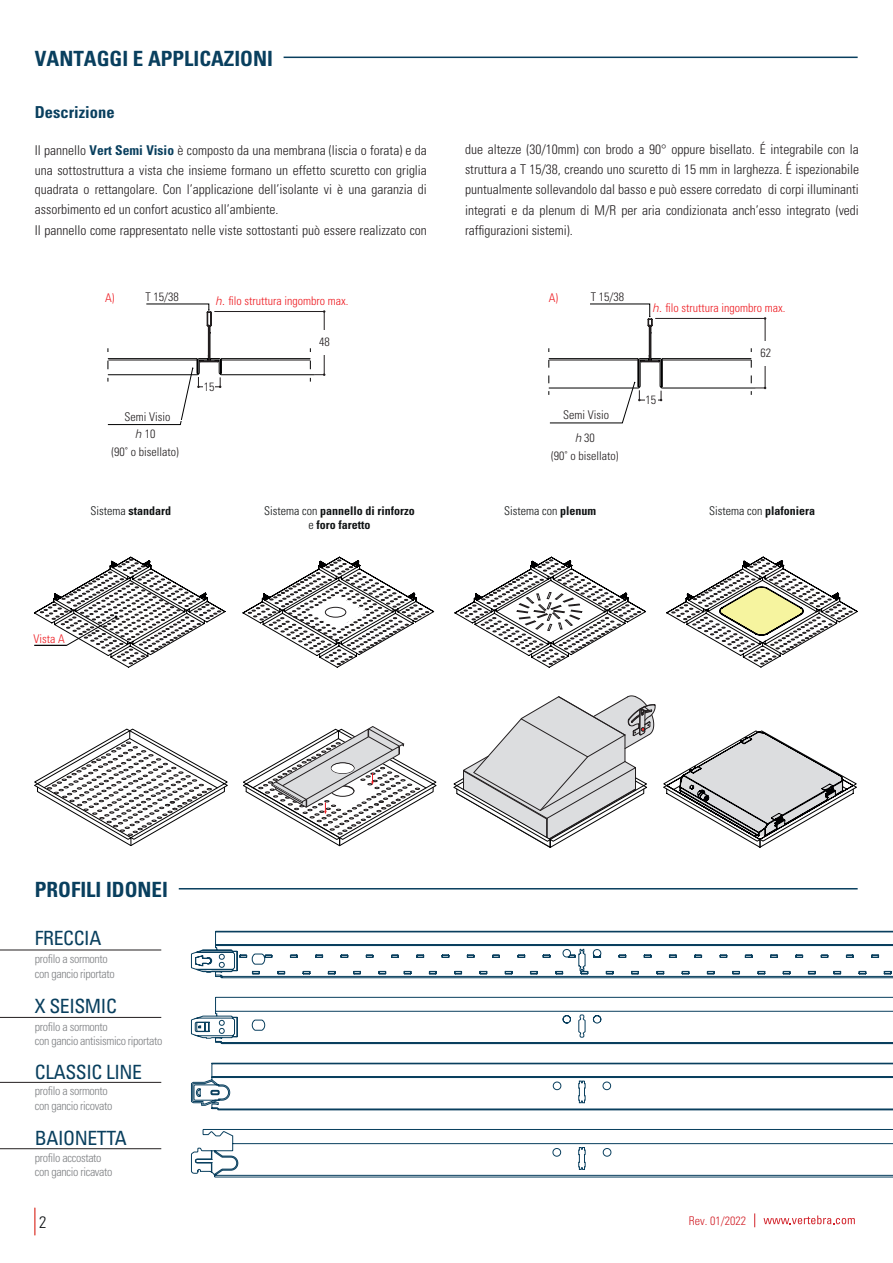
<style>
.page{position:relative;width:893px;height:1263px;background:#fff}
.page>*{position:absolute;margin:0;border:0;box-sizing:border-box;transform-origin:0 0}
.t1{font:700 condensed 21px "Univers LT Std";color:#093f5e}
.t2{font:condensed 19.65px "Univers LT Std";letter-spacing:-.02em;color:#093f5e}
.t3{font:700 condensed 16.5px "Univers LT Std";color:#093f5e}
.t4{font:300 condensed 16.5px "Univers LT Std";color:#101315}
.t5{font:300 condensed 13.5px/20.2px "Univers LT Std";color:#231f20;text-align:justify}
.t6{font:300 condensed 12px/14.4px "Univers LT Std";letter-spacing:-.03em;color:#808285}
.t7{font:300 condensed 12px/18px "Univers LT Std";color:#231f20;text-align:center}
.t8{font:300 condensed 12px "Univers LT Std";color:#ee1d23}
.t9{font:700 condensed 12px "Univers LT Std";color:#111415}
.t10{font:300 condensed 12px "Univers LT Std";color:#111415}
.t11{font:300 condensed 12px "Univers LT Std";color:#d2222a}
.s1{font-weight:700;color:#093f5e}
.s2{font-style:italic;font-stretch:normal}
.s3{font-weight:300}
.s4{font-weight:700}
</style>
<div class="page">
<svg style="left:34px;top:1208px;width:1px;height:27px"></svg>
<svg style="left:191px;top:931px;width:702px;height:47px"></svg>
<svg style="left:191px;top:997px;width:702px;height:47px"></svg>
<svg style="left:191px;top:1063px;width:702px;height:47px"></svg>
<svg style="left:191px;top:1129px;width:702px;height:48px"></svg>
<hr style="left:284px;top:57px;width:574px;height:1px;background:#093f5e">
<hr style="left:179px;top:888px;width:679px;height:1px;background:#093f5e">
<svg style="left:107px;top:304px;width:218px;height:121px"></svg>
<svg style="left:549px;top:304px;width:217px;height:119px"></svg>
<svg style="left:663px;top:730px;width:194px;height:118px"></svg>
<hr style="left:0;top:1082px;width:161px;height:1px;background:#231f20">
<hr style="left:0;top:1017px;width:161px;height:1px;background:#231f20">
<hr style="left:0;top:950px;width:161px;height:1px;background:#231f20">
<hr style="left:0;top:1148px;width:161px;height:1px;background:#231f20">
<div style="left:762px;top:341px;width:7px;height:24px;background:#fff"></div>
<svg style="left:453px;top:695px;width:203px;height:153px"></svg>
<svg style="left:763px;top:1215px;width:92px;height:9px"></svg>
<svg style="left:754px;top:1213px;width:1px;height:14px"></svg>
<svg style="left:34px;top:557px;width:191px;height:111px"></svg>
<svg style="left:243px;top:557px;width:191px;height:111px"></svg>
<div style="left:325px;top:607px;width:21px;height:10px;border:1px solid #231f20;border-radius:50%"></div>
<svg style="left:454px;top:557px;width:192px;height:111px"></svg>
<svg style="left:666px;top:557px;width:192px;height:111px"></svg>
<svg style="left:34px;top:729px;width:194px;height:117px"></svg>
<svg style="left:243px;top:726px;width:194px;height:120px"></svg>
<h1 class="t1" style="left:35px;top:45px;width:240px">VANTAGGI E APPLICAZIONI</h1>
<p class="t3" style="left:35px;top:102px;width:81px">Descrizione</p>
<p class="t5" style="left:35px;top:141px;width:394px;line-height:19.5px">Il pannello <span class="s1">Vert Semi Visio</span> è composto da una membrana (liscia o forata) e da una sottostruttura a vista che insieme formano un effetto scuretto con griglia quadrata o rettangolare. Con l’applicazione dell’isolante vi è una garanzia di assorbimento ed un confort acustico all’ambiente.</p>
<p class="t5" style="left:35px;top:220px;width:393px">Il pannello come rappresentato nelle viste sottostanti può essere realizzato con</p>
<p class="t5" style="left:465px;top:139px;width:395px">due altezze (30/10mm) con brodo a 90° oppure bisellato. É integrabile con la struttura a T 15/38, creando uno scuretto di 15 mm in larghezza. É ispezionabile puntualmente sollevandolo dal basso e può essere corredato di corpi illuminanti integrati e da plenum di M/R per aria condizionata anch’esso integrato (vedi raffigurazioni sistemi).</p>
<p class="t8" style="left:105px;top:290px;width:11px">A)</p>
<p class="t7" style="left:146px;top:288px;width:35px">T 15/38</p>
<p class="t7" style="left:591px;top:288px;width:35px">T 15/38</p>
<p class="t8" style="left:549px;top:290px;width:11px">A)</p>
<p class="t8" style="left:215px;top:294px;width:135px"><span class="s2">h.</span> filo struttura ingombro max.</p>
<p class="t7" style="left:204px;top:377px;width:12px">15</p>
<p class="t7" style="left:319px;top:333px;width:12px">48</p>
<p class="t7" style="left:125px;top:408px;width:47px">Semi Visio</p>
<p class="t7" style="left:112px;top:424px;width:69px"><span class="s2">h</span> 10<br>(90˚ o bisellato)</p>
<p class="t7" style="left:563px;top:404px;width:47px;line-height:22.8px">Semi Visio <span class="s2">h</span> 30</p>
<p class="t7" style="left:551px;top:447px;width:69px">(90˚ o bisellato)</p>
<p class="t8" style="left:652px;top:301px;width:135px"><span class="s2">h.</span> filo struttura ingombro max.</p>
<p class="t7" style="left:645px;top:391px;width:12px">15</p>
<p class="t7" style="left:760px;top:343px;width:12px">62</p>
<p class="t9" style="left:91px;top:503px;width:82px"><span class="s3">Sistema</span> standard</p>
<p class="t9" style="left:264px;top:503px;width:152px"><span class="s3">Sistema con</span> pannello di rinforzo</p>
<p class="t10" style="left:504px;top:503px;width:93px">Sistema con <span class="s4">plenum</span></p>
<p class="t10" style="left:709px;top:503px;width:107px">Sistema con <span class="s4">plafoniera</span></p>
<p class="t9" style="left:309px;top:517px;width:63px"><span class="s3">e</span> foro faretto</p>
<p class="t8" style="left:34px;top:631px;width:33px">Vista A</p>
<h1 class="t1" style="left:35px;top:877px;width:135px">PROFILI IDONEI</h1>
<h2 class="t2" style="left:35px;top:926px;width:68px">FRECCIA</h2>
<p class="t6" style="left:35px;top:952px;width:81px">profilo a sormonto con gancio riportato</p>
<h2 class="t2" style="left:35px;top:993px;width:84px">X SEISMIC</h2>
<p class="t6" style="left:35px;top:1019px;width:129px">profilo a sormonto<br>con gancio antisismico riportato</p>
<p class="t6" style="left:35px;top:1084px;width:79px">profilo a sormonto con gancio ricovato</p>
<h2 class="t2" style="left:35px;top:1059px;width:109px">CLASSIC LINE</h2>
<h2 class="t2" style="left:35px;top:1125px;width:93px">BAIONETTA</h2>
<p class="t6" style="left:35px;top:1150px;width:79px">profilo accostato con gancio ricavato</p>
<p class="t4" style="left:39px;top:1213px;width:9px">2</p>
<p class="t11" style="left:689px;top:1213px;width:59px">Rev. 01/2022</p>
</div>
